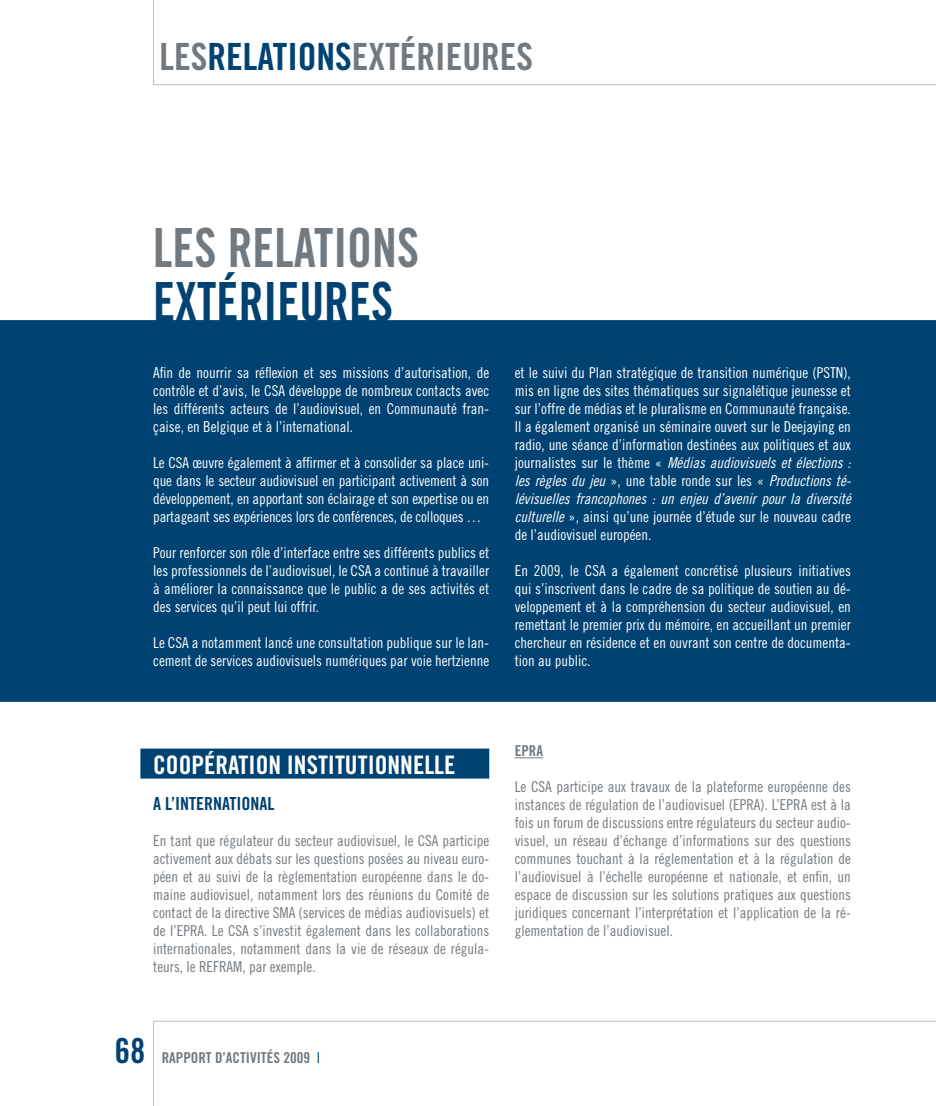
<style>
.page{position:relative;width:936px;height:1106px;background:#fff}
.page>*{position:absolute;margin:0;border:0;box-sizing:border-box;transform-origin:0 0}
.t1{font:54px "Trade Gothic LT Std Bd Cn 20";color:#72797f;scale:.92 1}
.t2{font:54px "Trade Gothic LT Std Bd Cn 20";color:#004272;scale:.92 1}
.t3{font:37.5px "Trade Gothic LT Std Bd Cn 20";color:#72797f}
.t4{font:34.5px "Trade Gothic LT Std Bd Cn 20";color:#004272}
.t5{font:25.5px "Trade Gothic LT Std Bd Cn 20";color:#fff}
.t6{font:18px "Trade Gothic LT Std Bd Cn 20";color:#004272}
.t7{font:15px/18px "Trade Gothic LT Std Cn 18";color:#fff;text-align:justify}
.t8{font:15px/18px "Trade Gothic LT Std Cn 18";color:#72797f;text-align:justify}
.t9{font:15px/18px "Trade Gothic LT Std Cn 18 Obl";color:#fff;text-align:justify}
.t10{font:15px "Trade Gothic LT Std Bd Cn 20";color:#72797f}
.s1{color:#004272}
.s2{font-family:"Trade Gothic LT Std Cn 18"}
.s3{font-family:"Trade Gothic LT Std Cn 18 Obl"}
.s4{font-family:"Trade Gothic LT Std Cn 18";color:#004272}
</style>
<div class="page">
<div style="left:0;top:320px;width:935px;height:382px;background:#004272"></div>
<svg style="left:153px;top:0;width:782px;height:85px"></svg>
<svg style="left:153px;top:1020px;width:782px;height:86px"></svg>
<div style="left:140px;top:748px;width:349px;height:30px;background:#004272"></div>
<svg style="left:514px;top:757px;width:29px;height:1px"></svg>
<h2 class="t3" style="left:159px;top:33px;width:375px">LES<span class="s1">RELATIONS</span>EXTÉRIEURES</h2>
<h1 class="t1" style="left:153px;top:214px;width:290px">LES RELATIONS</h1>
<h1 class="t2" style="left:153px;top:268px;width:262px">EXTÉRIEURES</h1>
<p class="t7" style="left:153px;top:363px;width:337px">Afin de nourrir sa réflexion et ses missions d’autorisation, de contrôle et d’avis, le CSA développe de nombreux contacts avec les différents acteurs de l’audiovisuel, en Communauté fran&shy;çaise, en Belgique et à l’international.</p>
<p class="t7" style="left:153px;top:453px;width:337px">Le CSA œuvre également à affirmer et à consolider sa place uni&shy;que dans le secteur audiovisuel en participant activement à son développement, en apportant son éclairage et son expertise ou en partageant ses expériences lors de conférences, de colloques …</p>
<p class="t7" style="left:153px;top:543px;width:337px">Pour renforcer son rôle d’interface entre ses différents publics et les professionnels de l’audiovisuel, le CSA a continué à travailler à améliorer la connaissance que le public a de ses activités et des services qu’il peut lui offrir.</p>
<p class="t7" style="left:153px;top:633px;width:337px">Le CSA a notamment lancé une consultation publique sur le lan&shy;cement de services audiovisuels numériques par voie hertzienne</p>
<p class="t7" style="left:514px;top:363px;width:337px">et le suivi du Plan stratégique de transition numérique (PSTN), mis en ligne des sites thématiques sur signalétique jeunesse et sur l’offre de médias et le pluralisme en Communauté française.<br>Il a également organisé un séminaire ouvert sur le Deejaying en radio, une séance d’information destinées aux politiques et aux</p>
<p class="t9" style="left:514px;top:454px;width:338px"><span class="s2">journalistes sur le thème «</span> Médias audiovisuels et élections : les règles du jeu <span class="s2">», une table ronde sur les «</span> Productions té&shy;lévisuelles francophones : un enjeu d’avenir pour la diversité</p>
<p class="t7" style="left:514px;top:507px;width:337px"><span class="s3">culturelle</span> », ainsi qu’une journée d’étude sur le nouveau cadre de l’audiovisuel européen.</p>
<p class="t7" style="left:514px;top:561px;width:337px">En 2009, le CSA a également concrétisé plusieurs initiatives qui s’inscrivent dans le cadre de sa politique de soutien au dé&shy;veloppement et à la compréhension du secteur audiovisuel, en remettant le premier prix du mémoire, en accueillant un premier chercheur en résidence et en ouvrant son centre de documenta&shy;tion au public.</p>
<h3 class="t5" style="left:153px;top:749px;width:304px">COOPÉRATION INSTITUTIONNELLE</h3>
<p class="t6" style="left:153px;top:793px;width:123px">A L’INTERNATIONAL</p>
<p class="t8" style="left:153px;top:831px;width:337px">En tant que régulateur du secteur audiovisuel, le CSA participe activement aux débats sur les questions posées au niveau euro&shy;péen et au suivi de la règlementation européenne dans le do&shy;maine audiovisuel, notamment lors des réunions du Comité de contact de la directive SMA (services de médias audiovisuels) et de l’EPRA. Le CSA s’investit également dans les collaborations internationales, notamment dans la vie de réseaux de régula&shy;teurs, le REFRAM, par exemple.</p>
<h3 class="t4" style="left:115px;top:1029px;width:32px">68</h3>
<p class="t10" style="left:162px;top:1048px;width:160px">RAPPORT D’ACTIVITÉS 2009 <span class="s4">I</span></p>
<p class="t10" style="left:514px;top:742px;width:30px">EPRA</p>
<p class="t8" style="left:514px;top:777px;width:337px">Le CSA participe aux travaux de la plateforme européenne des instances de régulation de l’audiovisuel (EPRA). L’EPRA est à la fois un forum de discussions entre régulateurs du secteur audio&shy;visuel, un réseau d’échange d’informations sur des questions communes touchant à la réglementation et à la régulation de l’audiovisuel à l’échelle européenne et nationale, et enfin, un espace de discussion sur les solutions pratiques aux questions juridiques concernant l’interprétation et l’application de la ré&shy;glementation de l’audiovisuel.</p>
</div>
